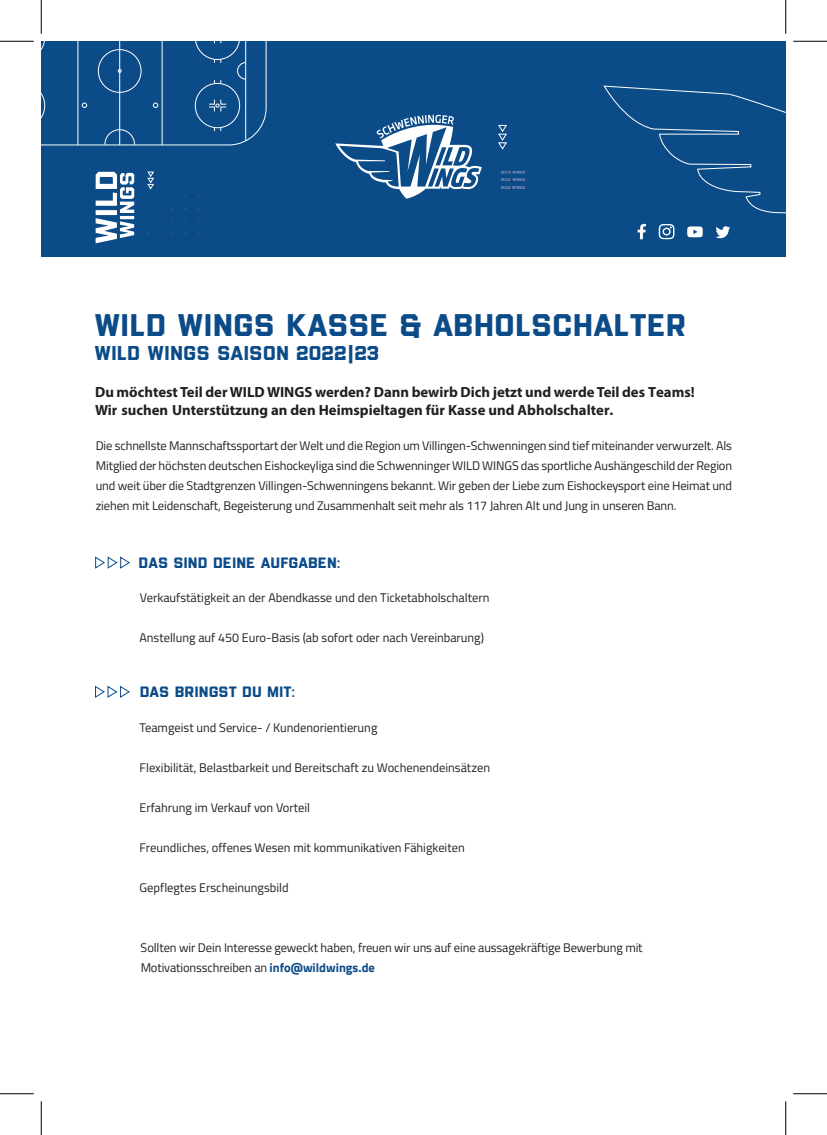
<style>
.page{position:relative;width:827px;height:1135px;background:#fff}
.page>*{position:absolute;margin:0;border:0;box-sizing:border-box;transform-origin:0 0}
.t1{font:700 31.25px "Evanston Tavern 1893";color:#0b4b88}
.t2{font:700 20px "Evanston Tavern 1893";color:#0b4b88}
.t3{font:700 15px "Evanston Tavern 1893";color:#0b4b88}
.t4{font:700 14.75px/17.8px "Myriad Pro";color:#231f20}
.t5{font:12.5px/20px "Titillium Web";color:#231f20;text-align:justify}
.t6{font:700 4.5px/7.8px "Evanston Tavern 1893";color:#848eb7;text-align:justify;scale:.94 1}
.s1{font-weight:700;color:#0b4b88}
</style>
<div class="page">
<div style="left:41px;top:41px;width:744px;height:216px;background:#0b4b88"></div>
<svg style="left:603px;top:86px;width:182px;height:127px"></svg>
<svg style="left:96px;top:172px;width:38px;height:71px"></svg>
<svg style="left:148px;top:172px;width:6px;height:17px"></svg>
<svg style="left:498px;top:125px;width:8px;height:25px"></svg>
<svg style="left:335px;top:115px;width:147px;height:84px"></svg>
<svg style="left:95px;top:557px;width:35px;height:12px"></svg>
<svg style="left:687px;top:226px;width:15px;height:11px"></svg>
<svg style="left:658px;top:224px;width:16px;height:15px"></svg>
<svg style="left:637px;top:224px;width:9px;height:15px"></svg>
<svg style="left:716px;top:226px;width:14px;height:12px"></svg>
<svg style="left:95px;top:686px;width:35px;height:12px"></svg>
<svg style="left:41px;top:41px;width:225px;height:104px"></svg>
<hr style="left:0;top:41px;width:34px;height:1px;background:#000">
<hr style="left:793px;top:41px;width:34px;height:1px;background:#000">
<hr style="left:0;top:1093px;width:34px;height:1px;background:#000">
<hr style="left:793px;top:1093px;width:34px;height:1px;background:#000">
<hr style="left:41px;top:0;width:1px;height:34px;background:#000">
<hr style="left:41px;top:1101px;width:1px;height:34px;background:#000">
<hr style="left:785px;top:0;width:1px;height:34px;background:#000">
<hr style="left:785px;top:1101px;width:1px;height:34px;background:#000">
<p class="t6" style="left:501px;top:168px;width:28px">WILD WINGS WILD WINGS WILD WINGS</p>
<h1 class="t1" style="left:94px;top:305px;width:593px">WILD WINGS KASSE &amp; ABHOLSCHALTER</h1>
<h2 class="t2" style="left:94px;top:340px;width:286px">WILD WINGS SAISON 2022|23</h2>
<p class="t4" style="left:95px;top:382px;width:601px">Du möchtest Teil derWILDWINGS werden? Dann bewirb Dich jetzt und werde Teil des Teams!<br>Wir suchen Unterstützung an den Heimspieltagen für Kasse und Abholschalter.</p>
<p class="t5" style="left:96px;top:435px;width:638px">Die schnellste Mannschaftssportart der Welt und die Region um Villingen-Schwenningen sind tief miteinander verwurzelt. Als Mitglied der höchsten deutschen Eishockeyliga sind die Schwenninger WILD WINGS das sportliche Aushängeschild der Region und weit über die Stadtgrenzen Villingen-Schwenningens bekannt. Wir geben der Liebe zum Eishockeysport eine Heimat und ziehen mit Leidenschaft, Begeisterung und Zusammenhalt seit mehr als 117 Jahren Alt und Jung in unseren Bann.</p>
<p class="t3" style="left:138px;top:553px;width:203px">DAS SIND DEINE AUFGABEN:</p>
<p class="t5" style="left:140px;top:587px;width:351px">Verkaufstätigkeit an der Abendkasse und den Ticketabholschaltern</p>
<p class="t5" style="left:139px;top:627px;width:346px">Anstellung auf 450 Euro-Basis (ab sofort oder nach Vereinbarung)</p>
<p class="t3" style="left:140px;top:682px;width:157px">DAS BRINGST DU MIT:</p>
<p class="t5" style="left:140px;top:717px;width:239px">Teamgeist und Service- / Kundenorientierung</p>
<p class="t5" style="left:140px;top:757px;width:352px">Flexibilität, Belastbarkeit und Bereitschaft zu Wochenendeinsätzen</p>
<p class="t5" style="left:140px;top:797px;width:172px">Erfahrung im Verkauf von Vorteil</p>
<p class="t5" style="left:140px;top:837px;width:327px">Freundliches, offenes Wesen mit kommunikativen Fähigkeiten</p>
<p class="t5" style="left:140px;top:877px;width:150px">Gepflegtes Erscheinungsbild</p>
<p class="t5" style="left:141px;top:937px;width:503px">Sollten wir Dein Interesse geweckt haben, freuen wir uns auf eine aussagekräftige Bewerbung mit<br>Motivationsschreiben an <span class="s1">info@wildwings.de</span></p>
</div>
